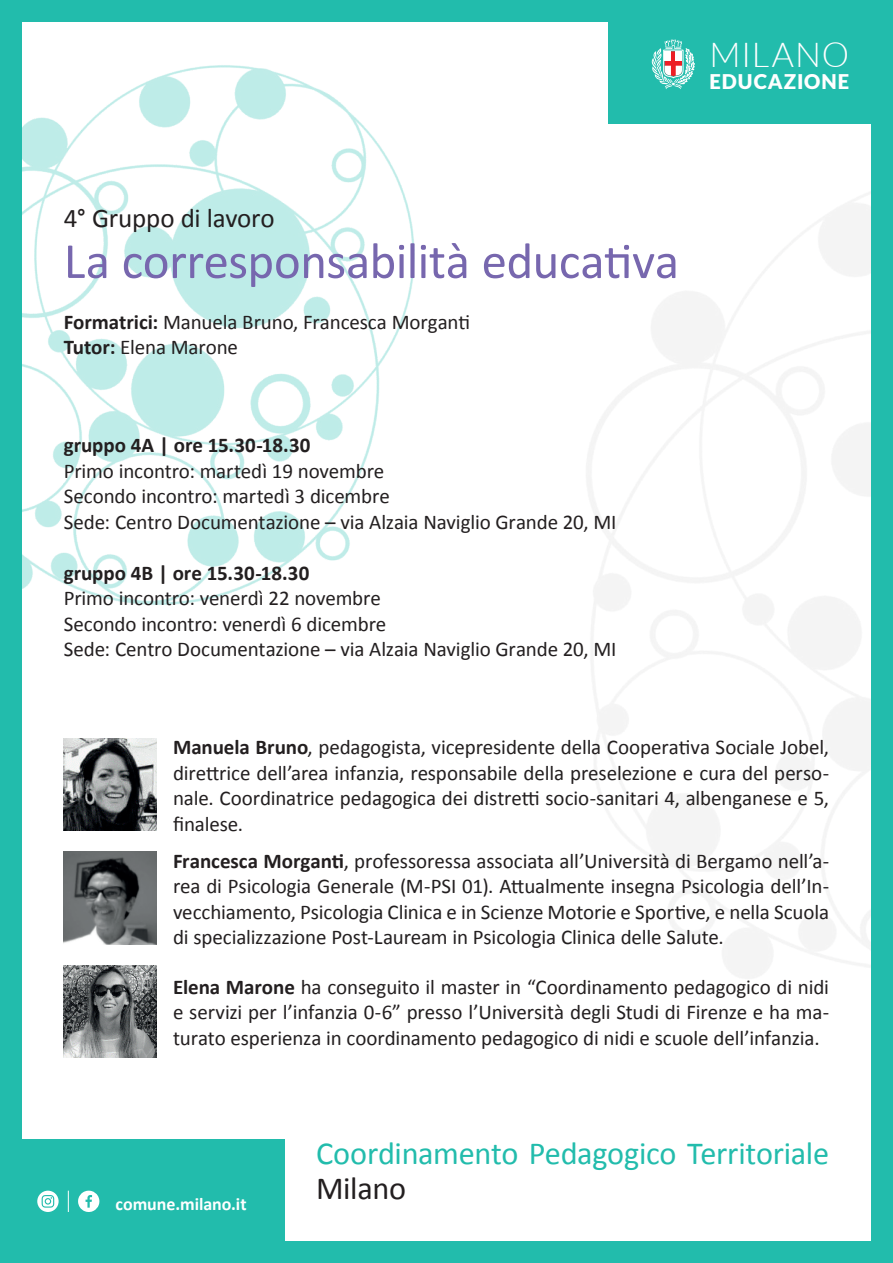
<style>
.page{position:relative;width:893px;height:1263px;background:#fff}
.page>*{position:absolute;margin:0;border:0;box-sizing:border-box;transform-origin:0 0}
.t1{font:51px "Calibri";letter-spacing:-.01em;color:#7767ae}
.t2{font:300 34.35px "Lato";letter-spacing:.025em;color:#fff}
.t3{font:32.25px "Calibri";letter-spacing:-.01em;color:#22bcac}
.t4{font:32.25px "Calibri";letter-spacing:-.01em;color:#231f20}
.t5{font:27px "Calibri";letter-spacing:-.01em;color:#231f20}
.t6{font:21px/25.5px "Calibri";letter-spacing:-.005em;color:#231f20}
.t7{font:700 21px "Calibri";color:#231f20}
.t8{font:900 20.25px "Lato";letter-spacing:.045em;color:#fff}
.t9{font:700 18px "Calibri";letter-spacing:-.005em;color:#fff}
.s1{font-weight:700}
</style>
<div class="page">
<img style="left:21px;top:64px;width:394px;height:543px">
<img style="left:586px;top:166px;width:286px;height:814px">
<img style="left:64px;top:852px;width:92px;height:92px">
<img style="left:64px;top:965px;width:92px;height:92px">
<img style="left:64px;top:738px;width:92px;height:92px">
<div style="left:0;top:0;width:893px;height:21px;background:#22bcac"></div>
<div style="left:0;top:1242px;width:893px;height:21px;background:#22bcac"></div>
<div style="left:0;top:0;width:21px;height:1263px;background:#22bcac"></div>
<div style="left:872px;top:0;width:21px;height:1263px;background:#22bcac"></div>
<div style="left:0;top:1140px;width:285px;height:123px;background:#22bcac"></div>
<svg style="left:37px;top:1191px;width:22px;height:21px"></svg>
<svg style="left:78px;top:1191px;width:21px;height:21px"></svg>
<svg style="left:68px;top:1191px;width:1px;height:21px"></svg>
<div style="left:608px;top:0;width:285px;height:123px;background:#22bcac"></div>
<svg style="left:652px;top:39px;width:43px;height:50px"></svg>
<h2 class="t2" style="left:709px;top:36px;width:141px">MILANO</h2>
<p class="t8" style="left:709px;top:70px;width:141px">EDUCAZIONE</p>
<p class="t5" style="left:64px;top:199px;width:212px">4° Gruppo di lavoro</p>
<h1 class="t1" style="left:64px;top:226px;width:617px">La corresponsabilità educativa</h1>
<p class="t6" style="left:64px;top:309px;width:408px"><span class="s1">Formatrici:</span> Manuela Bruno, Francesca Morganti<br><span class="s1">Tutor:</span> Elena Marone</p>
<p class="t7" style="left:64px;top:430px;width:248px">gruppo 4A | ore 15.30-18.30</p>
<p class="t6" style="left:64px;top:457px;width:554px">Primo incontro: martedì 19 novembre<br>Secondo incontro: martedì 3 dicembre<br>Sede: Centro Documentazione – via Alzaia Naviglio Grande 20, MI</p>
<p class="t7" style="left:64px;top:558px;width:247px">gruppo 4B | ore 15.30-18.30</p>
<p class="t6" style="left:64px;top:585px;width:554px">Primo incontro: venerdì 22 novembre<br>Secondo incontro: venerdì 6 dicembre<br>Sede: Centro Documentazione – via Alzaia Naviglio Grande 20, MI</p>
<p class="t6" style="left:173px;top:734px;width:658px;text-align:justify"><span class="s1">Manuela Bruno</span>, pedagogista, vicepresidente della Cooperativa Sociale Jobel, direttrice dell’area infanzia, responsabile della preselezione e cura del perso&shy;nale. Coordinatrice pedagogica dei distretti socio-sanitari 4, albenganese e 5, finalese.</p>
<p class="t6" style="left:173px;top:847px;width:658px;text-align:justify"><span class="s1">Francesca Morganti</span>, professoressa associata all’Università di Bergamo nell’a&shy;rea di Psicologia Generale (M-PSI 01). Attualmente insegna Psicologia dell’In&shy;vecchiamento, Psicologia Clinica e in Scienze Motorie e Sportive, e nella Scuola di specializzazione Post-Lauream in Psicologia Clinica delle Salute.</p>
<p class="t6" style="left:173px;top:973px;width:658px;text-align:justify"><span class="s1">Elena Marone</span> ha conseguito il master in “Coordinamento pedagogico di nidi e servizi per l’infanzia 0-6” presso l’Università degli Studi di Firenze e ha ma&shy;turato esperienza in coordinamento pedagogico di nidi e scuole dell’infanzia.</p>
<p class="t9" style="left:116px;top:1191px;width:133px">comune.milano.it</p>
<h3 class="t3" style="left:316px;top:1131px;width:515px">Coordinamento Pedagogico Territoriale</h3>
<h3 class="t4" style="left:316px;top:1166px;width:92px">Milano</h3>
</div>
